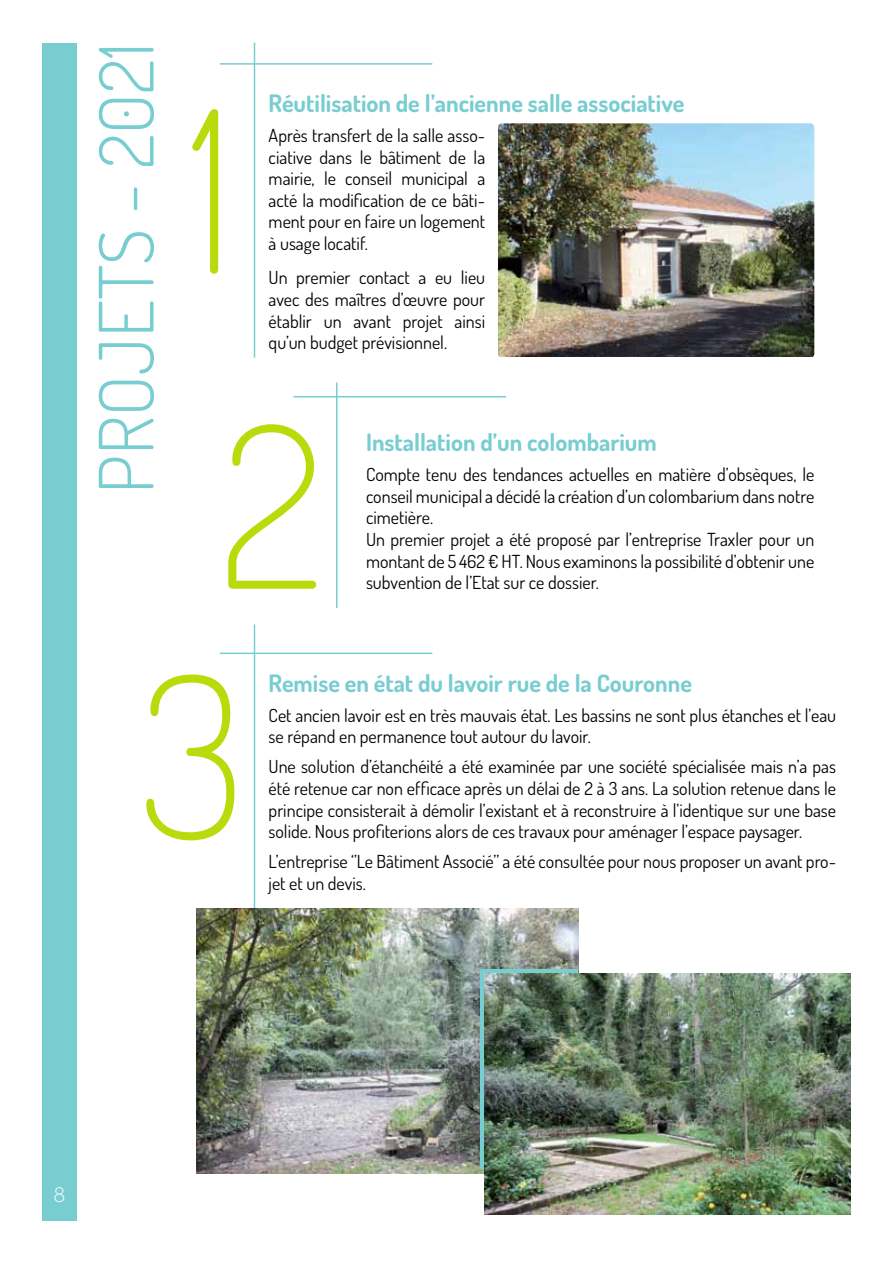
<style>
.page{position:relative;width:893px;height:1263px;background:#fff}
.page>*{position:absolute;margin:0;border:0;box-sizing:border-box;transform-origin:0 0}
.t1{font:200 225px "Dosis";color:#b8dc0b}
.t2{font:300 75px "Dosis";color:#78cdd1}
.t3{font:700 24px "Dosis";color:#78cdd1}
.t4{font:200 21px "Centrale Sans";color:#fff}
.t5{font:18px/21.6px "Dosis";color:#000;text-align:justify}
</style>
<div class="page">
<div style="left:43px;top:43px;width:34px;height:1177px;background:#78cdd1"></div>
<hr style="left:254px;top:43px;width:1px;height:315px;background:#78cdd1">
<hr style="left:220px;top:63px;width:212px;height:2px;background:#78cdd1">
<img style="left:498px;top:123px;width:316px;height:234px">
<hr style="left:336px;top:382px;width:1px;height:226px;background:#78cdd1">
<hr style="left:293px;top:396px;width:213px;height:1px;background:#78cdd1">
<hr style="left:254px;top:624px;width:1px;height:498px;background:#78cdd1">
<hr style="left:220px;top:653px;width:212px;height:1px;background:#78cdd1">
<img style="left:197px;top:908px;width:381px;height:265px">
<svg style="left:480px;top:969px;width:98px;height:200px"></svg>
<img style="left:485px;top:973px;width:365px;height:241px">
<h2 class="t2" style="left:77px;top:494px;width:453px;rotate:-90deg">proj ets - 2021</h2>
<h1 class="t1" style="left:188px;top:43px;width:49px">1</h1>
<h3 class="t3" style="left:269px;top:88px;width:417px">Réutilisation de l’ancienne salle associative</h3>
<p class="t5" style="left:269px;top:124px;width:218px">Après transfert de la salle asso&shy;ciative dans le bâtiment de la mairie, le conseil municipal a acté la modification de ce bâti&shy;ment pour en faire un logement à usage locatif.</p>
<p class="t5" style="left:269px;top:266px;width:218px">Un premier contact a eu lieu avec des maîtres d’œuvre pour établir un avant projet ainsi qu’un budget prévisionnel.</p>
<h1 class="t1" style="left:220px;top:358px;width:105px">2</h1>
<h3 class="t3" style="left:366px;top:427px;width:292px">Installation d’un colombarium</h3>
<p class="t5" style="left:366px;top:463px;width:450px;text-align:left">Compte tenu des tendances actuelles en matière d’obsèques, le conseil municipal a décidé la création d’un colombarium dans notre cimetière.<br>Un premier projet a été proposé par l’entreprise Traxler pour un montant de 5 462 € HT. Nous examinons la possibilité d’obtenir une subvention de l’Etat sur ce dossier.</p>
<h1 class="t1" style="left:139px;top:608px;width:108px">3</h1>
<h3 class="t3" style="left:269px;top:667px;width:425px">Remise en état du lavoir rue de la Couronne</h3>
<p class="t5" style="left:269px;top:704px;width:569px">Cet ancien lavoir est en très mauvais état. Les bassins ne sont plus étanches et l’eau se répand en permanence tout autour du lavoir.</p>
<p class="t5" style="left:269px;top:756px;width:569px">Une solution d’étanchéité a été examinée par une société spécialisée mais n’a pas été retenue car non efficace après un délai de 2 à 3 ans. La solution retenue dans le principe consisterait à démolir l’existant et à reconstruire à l’identique sur une base solide. Nous profiterions alors de ces travaux pour aménager l’espace paysager.</p>
<p class="t5" style="left:269px;top:850px;width:569px">L’entreprise ‘’Le Bâtiment Associé’’ a été consultée pour nous proposer un avant pro-</p>
<p class="t5" style="left:269px;top:872px;width:99px">jet et un devis.</p>
<p class="t4" style="left:53px;top:1183px;width:14px">8</p>
</div>
